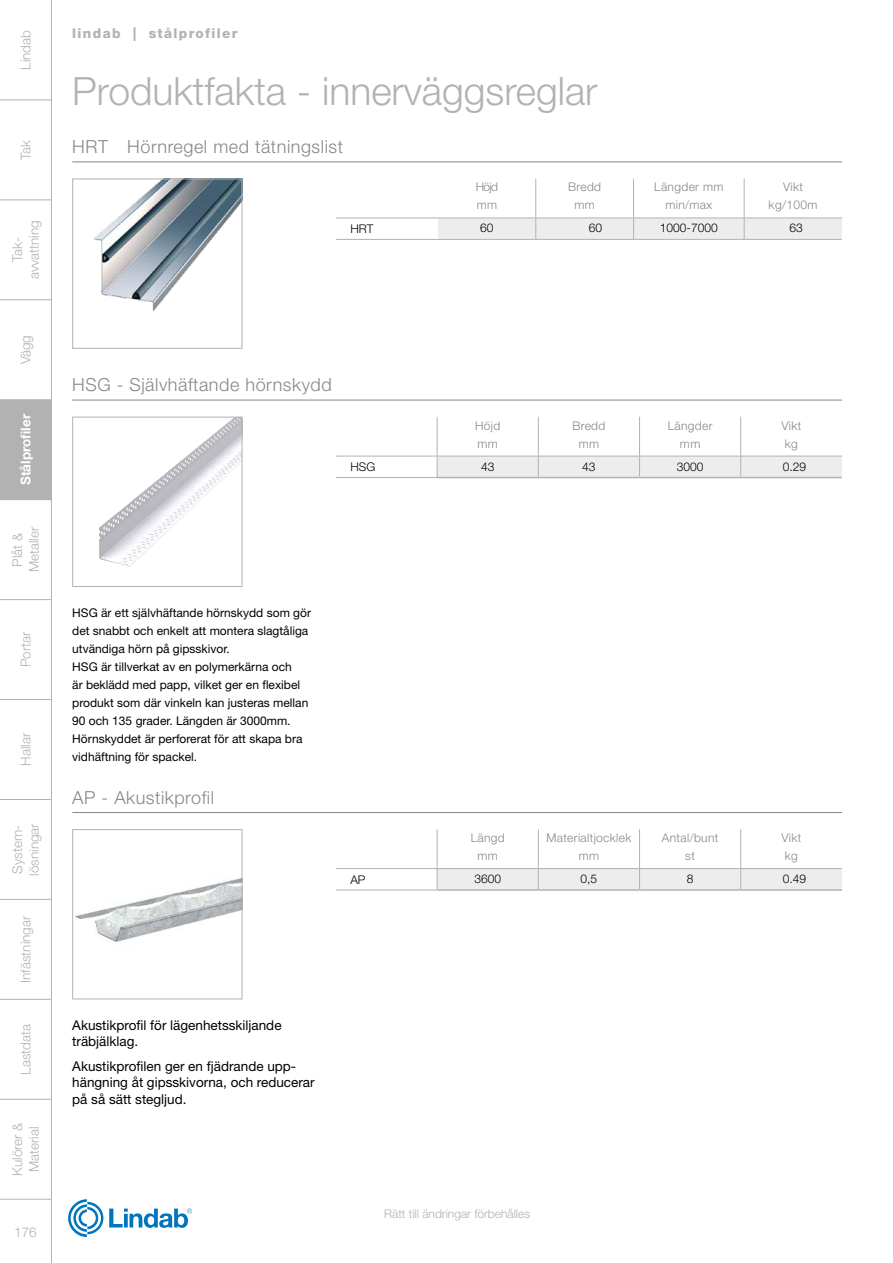
<style>
.page{position:relative;width:893px;height:1263px;background:#fff}
.page>*{position:absolute;margin:0;border:0;box-sizing:border-box;transform-origin:0 0}
.t1{font:300 39px "Helvetica Neue LT Pro";color:#b3b2b2}
.t2{font:300 18px "Helvetica Neue LT Pro";letter-spacing:.03em;color:#878787}
.t3{font:13.5px/16.2px "Helvetica Neue LT Pro";color:#000}
.t4{font:300 13.5px/16.5px "Helvetica Neue LT Pro";color:#b3b2b2;text-align:center}
.t5{font:800 13.5px "Helvetica Neue LT Pro";letter-spacing:.1em;color:#b3b2b2}
.t6{font:700 13.5px "Helvetica Neue LT Pro";color:#fff}
.t7{font:12px/18px "Helvetica Neue LT Pro";color:#000}
.t8{font:300 12px/18px "Helvetica Neue LT Pro";letter-spacing:.03em;color:#878787;text-align:center}
.t9{font:300 12px "Helvetica Neue LT Pro";color:#000}
.t10{font:300 12px "Helvetica Neue LT Pro";color:#b3b2b2}
</style>
<div class="page">
<div style="left:0;top:400px;width:51px;height:100px;background:#b3b2b2"></div>
<hr style="left:0;top:199px;width:51px;height:1px;background:#b3b2b2">
<hr style="left:0;top:399px;width:51px;height:1px;background:#b3b2b2">
<hr style="left:0;top:599px;width:51px;height:1px;background:#b3b2b2">
<hr style="left:0;top:799px;width:51px;height:1px;background:#b3b2b2">
<hr style="left:0;top:999px;width:51px;height:1px;background:#b3b2b2">
<hr style="left:0;top:1099px;width:51px;height:1px;background:#b3b2b2">
<hr style="left:0;top:1199px;width:51px;height:1px;background:#b3b2b2">
<hr style="left:51px;top:100px;width:1px;height:100px;background:#b3b2b2">
<hr style="left:51px;top:200px;width:1px;height:100px;background:#b3b2b2">
<hr style="left:51px;top:300px;width:1px;height:100px;background:#b3b2b2">
<hr style="left:51px;top:400px;width:1px;height:100px;background:#b3b2b2">
<hr style="left:51px;top:500px;width:1px;height:100px;background:#b3b2b2">
<hr style="left:51px;top:600px;width:1px;height:99px;background:#b3b2b2">
<hr style="left:51px;top:699px;width:1px;height:100px;background:#b3b2b2">
<hr style="left:51px;top:799px;width:1px;height:100px;background:#b3b2b2">
<hr style="left:51px;top:899px;width:1px;height:100px;background:#b3b2b2">
<hr style="left:51px;top:999px;width:1px;height:100px;background:#b3b2b2">
<hr style="left:51px;top:1099px;width:1px;height:100px;background:#b3b2b2">
<hr style="left:0;top:299px;width:51px;height:1px;background:#b3b2b2">
<hr style="left:0;top:699px;width:51px;height:1px;background:#b3b2b2">
<hr style="left:0;top:899px;width:51px;height:1px;background:#b3b2b2">
<hr style="left:51px;top:1199px;width:1px;height:64px;background:#b3b2b2">
<hr style="left:51px;top:0;width:1px;height:100px;background:#b3b2b2">
<hr style="left:0;top:100px;width:51px;height:1px;background:#b3b2b2">
<svg style="left:109px;top:1208px;width:83px;height:20px"></svg>
<svg style="left:68px;top:1199px;width:35px;height:38px"></svg>
<img style="left:93px;top:181px;width:147px;height:131px">
<div style="left:72px;top:179px;width:170px;height:170px;border:1px solid #b3b2b2"></div>
<hr style="left:72px;top:162px;width:770px;height:1px;background:#878787">
<hr style="left:438px;top:239px;width:98px;height:1px;background:#b3b2b2">
<hr style="left:536px;top:239px;width:98px;height:1px;background:#b3b2b2">
<hr style="left:634px;top:239px;width:110px;height:1px;background:#b3b2b2">
<hr style="left:744px;top:239px;width:98px;height:1px;background:#b3b2b2">
<hr style="left:336px;top:239px;width:102px;height:1px;background:#b3b2b2">
<hr style="left:336px;top:218px;width:102px;height:1px;background:#b3b2b2">
<hr style="left:535px;top:179px;width:1px;height:39px;background:#b3b2b2">
<hr style="left:633px;top:179px;width:1px;height:39px;background:#b3b2b2">
<hr style="left:744px;top:179px;width:1px;height:39px;background:#b3b2b2">
<div style="left:438px;top:218px;width:404px;height:21px;background:#ededed"></div>
<img style="left:98px;top:419px;width:142px;height:148px">
<div style="left:72px;top:417px;width:170px;height:170px;border:1px solid #b3b2b2"></div>
<img style="left:75px;top:878px;width:165px;height:64px">
<div style="left:72px;top:829px;width:170px;height:170px;border:1px solid #b3b2b2"></div>
<div style="left:437px;top:456px;width:101px;height:21px;background:#ededed"></div>
<div style="left:538px;top:456px;width:101px;height:21px;background:#ededed"></div>
<hr style="left:336px;top:456px;width:101px;height:1px;background:#b3b2b2">
<hr style="left:336px;top:477px;width:101px;height:1px;background:#b3b2b2">
<hr style="left:437px;top:417px;width:1px;height:39px;background:#b3b2b2">
<hr style="left:538px;top:417px;width:1px;height:39px;background:#b3b2b2">
<hr style="left:639px;top:417px;width:1px;height:39px;background:#b3b2b2">
<hr style="left:740px;top:417px;width:1px;height:39px;background:#b3b2b2">
<hr style="left:437px;top:456px;width:101px;height:1px;background:#b3b2b2">
<svg style="left:437px;top:456px;width:1px;height:21px"></svg>
<hr style="left:538px;top:456px;width:101px;height:1px;background:#b3b2b2">
<svg style="left:538px;top:456px;width:1px;height:21px"></svg>
<svg style="left:639px;top:456px;width:203px;height:21px;background:#eaeaea"></svg>
<hr style="left:437px;top:477px;width:101px;height:1px;background:#b3b2b2">
<hr style="left:538px;top:477px;width:101px;height:1px;background:#b3b2b2">
<hr style="left:639px;top:477px;width:102px;height:1px;background:#b3b2b2">
<hr style="left:741px;top:477px;width:101px;height:1px;background:#b3b2b2">
<div style="left:437px;top:868px;width:101px;height:22px;background:#ededed"></div>
<div style="left:538px;top:868px;width:101px;height:22px;background:#ededed"></div>
<hr style="left:336px;top:868px;width:101px;height:1px;background:#b3b2b2">
<hr style="left:336px;top:890px;width:101px;height:1px;background:#b3b2b2">
<hr style="left:437px;top:829px;width:1px;height:39px;background:#b3b2b2">
<hr style="left:538px;top:829px;width:1px;height:39px;background:#b3b2b2">
<hr style="left:639px;top:829px;width:1px;height:39px;background:#b3b2b2">
<hr style="left:740px;top:829px;width:1px;height:39px;background:#b3b2b2">
<hr style="left:437px;top:868px;width:101px;height:1px;background:#b3b2b2">
<svg style="left:437px;top:869px;width:1px;height:20px"></svg>
<hr style="left:538px;top:868px;width:101px;height:1px;background:#b3b2b2">
<svg style="left:538px;top:869px;width:1px;height:20px"></svg>
<div style="left:639px;top:868px;width:203px;height:21px;background:#ededed"></div>
<hr style="left:437px;top:889px;width:101px;height:2px;background:#b3b2b2">
<hr style="left:538px;top:889px;width:101px;height:2px;background:#b3b2b2">
<hr style="left:639px;top:889px;width:102px;height:2px;background:#b3b2b2">
<hr style="left:741px;top:889px;width:101px;height:2px;background:#b3b2b2">
<hr style="left:72px;top:400px;width:770px;height:1px;background:#878787">
<hr style="left:72px;top:812px;width:770px;height:1px;background:#878787">
<p class="t4" style="left:17px;top:70px;width:41px;rotate:-90deg">Lindab</p>
<p class="t4" style="left:17px;top:160px;width:21px;rotate:-90deg">Tak</p>
<p class="t4" style="left:9px;top:279px;width:61px;rotate:-90deg">Tak&shy;avvattning</p>
<p class="t4" style="left:17px;top:364px;width:31px;rotate:-90deg">Vägg</p>
<p class="t6" style="left:17px;top:485px;width:72px;rotate:-90deg">Stålprofiler</p>
<p class="t4" style="left:9px;top:572px;width:47px;rotate:-90deg">Plåt &amp;<br>Metaller</p>
<p class="t4" style="left:17px;top:667px;width:37px;rotate:-90deg">Portar</p>
<p class="t4" style="left:17px;top:766px;width:34px;rotate:-90deg">Hallar</p>
<p class="t4" style="left:9px;top:875px;width:54px;text-align:left;rotate:-90deg">System&shy;lösningar</p>
<p class="t4" style="left:17px;top:983px;width:69px;rotate:-90deg">Infästningar</p>
<p class="t4" style="left:17px;top:1074px;width:52px;rotate:-90deg">Lastdata</p>
<p class="t4" style="left:9px;top:1176px;width:55px;text-align:left;rotate:-90deg">Kulörer &amp;<br>Material</p>
<p class="t4" style="left:14px;top:1223px;width:24px">176</p>
<p class="t5" style="left:72px;top:25px;width:167px">lindab | stålprofiler</p>
<h1 class="t1" style="left:72px;top:68px;width:527px">Produktfakta - innerväggsreglar</h1>
<h2 class="t2" style="left:72px;top:136px;width:272px">HRT Hörnregel med tätningslist</h2>
<p class="t8" style="left:476px;top:178px;width:24px;text-align:left">Höjd mm</p>
<p class="t8" style="left:568px;top:178px;width:35px">Bredd mm</p>
<p class="t8" style="left:654px;top:178px;width:71px">Längder mm min/max</p>
<p class="t8" style="left:769px;top:178px;width:50px">Vikt kg/100m</p>
<p class="t9" style="left:350px;top:221px;width:25px">HRT</p>
<p class="t9" style="left:480px;top:221px;width:15px">60</p>
<p class="t9" style="left:589px;top:221px;width:15px">60</p>
<p class="t9" style="left:660px;top:221px;width:59px">1000-7000</p>
<p class="t9" style="left:789px;top:221px;width:15px">63</p>
<h2 class="t2" style="left:72px;top:374px;width:261px">HSG - Självhäftande hörnskydd</h2>
<p class="t8" style="left:475px;top:416px;width:27px;text-align:left">Höjd mm</p>
<p class="t8" style="left:572px;top:416px;width:35px">Bredd mm</p>
<p class="t8" style="left:668px;top:416px;width:46px">Längder mm</p>
<p class="t8" style="left:781px;top:416px;width:22px;text-align:left">Vikt kg</p>
<p class="t9" style="left:350px;top:459px;width:26px">HSG</p>
<p class="t9" style="left:481px;top:459px;width:15px">43</p>
<p class="t9" style="left:582px;top:459px;width:15px">43</p>
<p class="t9" style="left:677px;top:459px;width:28px">3000</p>
<p class="t9" style="left:783px;top:459px;width:25px">0.29</p>
<p class="t7" style="left:72px;top:603px;width:240px">HSG är ett självhäftande hörnskydd som gör det snabbt och enkelt att montera slagtåliga utvändiga hörn på gipsskivor.<br>HSG är tillverkat av en polymerkärna och<br>är beklädd med papp, vilket ger en flexibel produkt som där vinkeln kan justeras mellan 90 och 135 grader. Längden är 3000mm.<br>Hörnskyddet är perforerat för att skapa bra vidhäftning för spackel.</p>
<h2 class="t2" style="left:72px;top:786px;width:143px">AP - Akustikprofil</h2>
<p class="t8" style="left:471px;top:828px;width:36px">Längd mm</p>
<p class="t8" style="left:546px;top:828px;width:86px">Materialtjocklek mm</p>
<p class="t8" style="left:662px;top:828px;width:58px">Antal/bunt st</p>
<p class="t8" style="left:781px;top:828px;width:22px;text-align:left">Vikt kg</p>
<p class="t9" style="left:350px;top:872px;width:17px">AP</p>
<p class="t9" style="left:474px;top:871px;width:28px">3600</p>
<p class="t9" style="left:581px;top:871px;width:18px">0,5</p>
<p class="t9" style="left:687px;top:871px;width:8px">8</p>
<p class="t9" style="left:783px;top:871px;width:25px">0.49</p>
<p class="t3" style="left:72px;top:1017px;width:211px">Akustikprofil för lägenhetsskiljande träbjälklag.</p>
<p class="t3" style="left:72px;top:1058px;width:244px">Akustikprofilen ger en fjädrande upp&shy;hängning åt gipsskivorna, och reducerar på så sätt stegljud.</p>
<p class="t10" style="left:384px;top:1206px;width:148px">Rätt till ändringar förbehålles</p>
</div>
